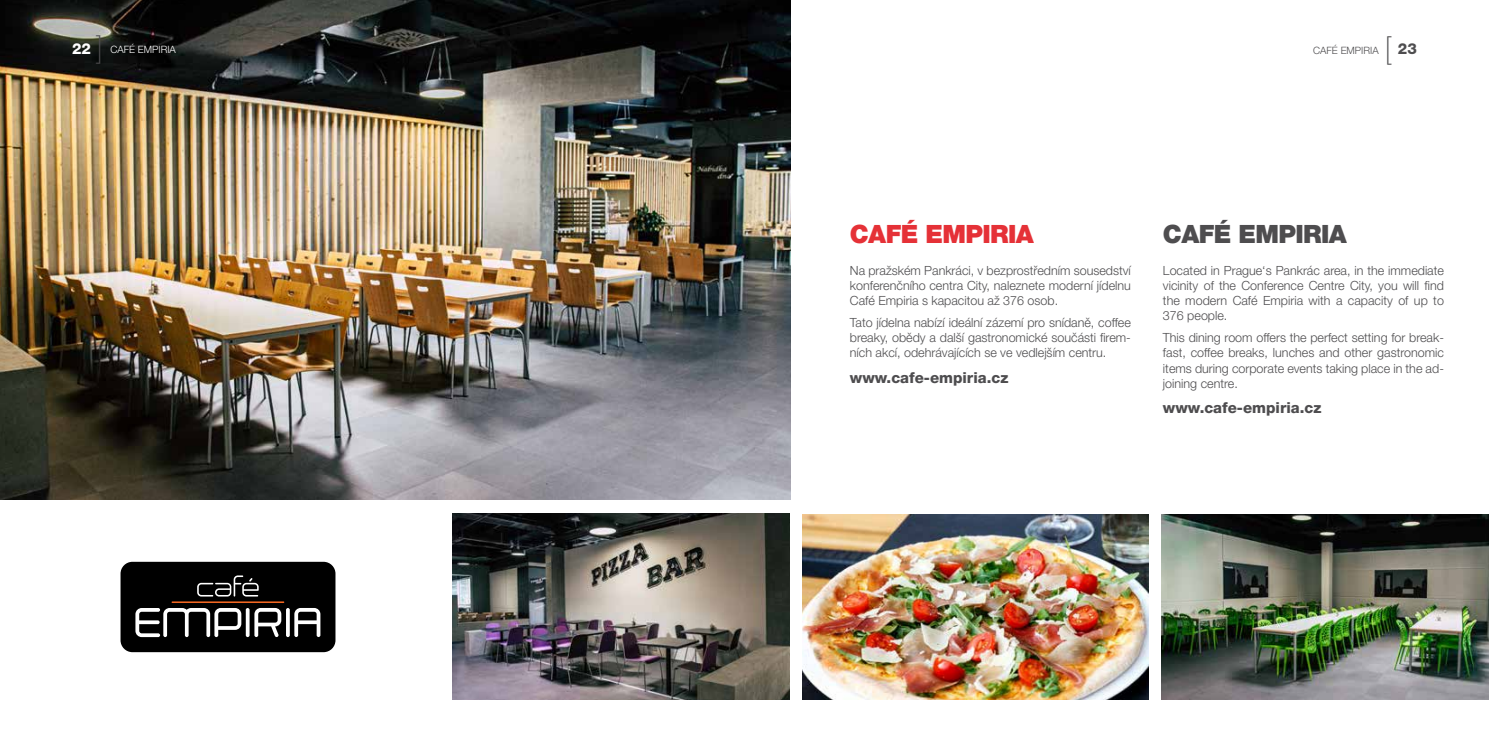
<style>
.page{position:relative;width:1489px;height:745px;background:#fff}
.page>*{position:absolute;margin:0;border:0;box-sizing:border-box;transform-origin:0 0}
.t1{font:900 25.25px "Helvetica Neue LT Pro";letter-spacing:-.025em;color:#e53137}
.t2{font:900 25.25px "Helvetica Neue LT Pro";letter-spacing:-.025em;color:#4e4d4f}
.t3{font:800 15.12px "Helvetica Neue LT Pro";color:#4e4d4f}
.t4{font:800 15.12px "Helvetica Neue LT Pro";color:#fff}
.t5{font:300 12.62px/15px "Helvetica Neue LT Pro";color:#4e4d4f;text-align:justify}
.t6{font:300 10.12px "Helvetica Neue LT Pro";color:#fff}
.t7{font:300 10.12px "Helvetica Neue LT Pro";color:#4e4d4f}
.s1{font-weight:100;font-size:31px;color:#4e4d4f}
.s2{font-weight:100;font-size:31px}
</style>
<div class="page">
<img style="left:0;top:0;width:790px;height:499px">
<div style="left:120px;top:561px;width:215px;height:90px;background:#000;border-radius:12px"></div>
<svg style="left:135px;top:608px;width:106px;height:28px"></svg>
<hr style="left:246px;top:607px;width:3px;height:29px;background:#fff;border-radius:2px">
<svg style="left:254px;top:608px;width:27px;height:28px"></svg>
<svg style="left:286px;top:607px;width:4px;height:29px"></svg>
<svg style="left:294px;top:608px;width:26px;height:28px"></svg>
<svg style="left:197px;top:575px;width:62px;height:21px"></svg>
<hr style="left:171px;top:601px;width:113px;height:1px;background:#f26621">
<img style="left:452px;top:513px;width:337px;height:185px">
<img style="left:802px;top:514px;width:346px;height:185px">
<img style="left:1161px;top:514px;width:327px;height:185px">
<p class="t4" style="left:72px;top:40px;width:32px">22 <span class="s1">]</span></p>
<p class="t6" style="left:110px;top:43px;width:67px">CAFÉ EMPIRIA</p>
<p class="t7" style="left:1313px;top:44px;width:67px">CAFÉ EMPIRIA</p>
<p class="t3" style="left:1384px;top:40px;width:34px"><span class="s2">[</span> 23</p>
<h1 class="t1" style="left:849px;top:218px;width:185px">CAFÉ EMPIRIA</h1>
<p class="t5" style="left:849px;top:263px;width:282px">Na pražském Pankráci, v bezprostředním sousedství konferenčního centra City, naleznete moderní jídelnu Café Empiria s kapacitou až 376 osob.</p>
<p class="t5" style="left:849px;top:315px;width:282px">Tato jídelna nabízí ideální zázemí pro snídaně, coffee breaky, obědy a další gastronomické součásti firem&shy;ních akcí, odehrávajících se ve vedlejším centru.</p>
<p class="t3" style="left:849px;top:368px;width:160px">www.cafe-empiria.cz</p>
<h1 class="t2" style="left:1162px;top:218px;width:185px">CAFÉ EMPIRIA</h1>
<p class="t5" style="left:1162px;top:263px;width:282px">Located in Prague‘s Pankrác area, in the immediate vicinity of the Conference Centre City, you will find the modern Café Empiria with a capacity of up to 376 people.</p>
<p class="t5" style="left:1162px;top:330px;width:282px">This dining room offers the perfect setting for break&shy;fast, coffee breaks, lunches and other gastronomic items during corporate events taking place in the ad&shy;joining centre.</p>
<p class="t3" style="left:1162px;top:398px;width:160px">www.cafe-empiria.cz</p>
</div>
